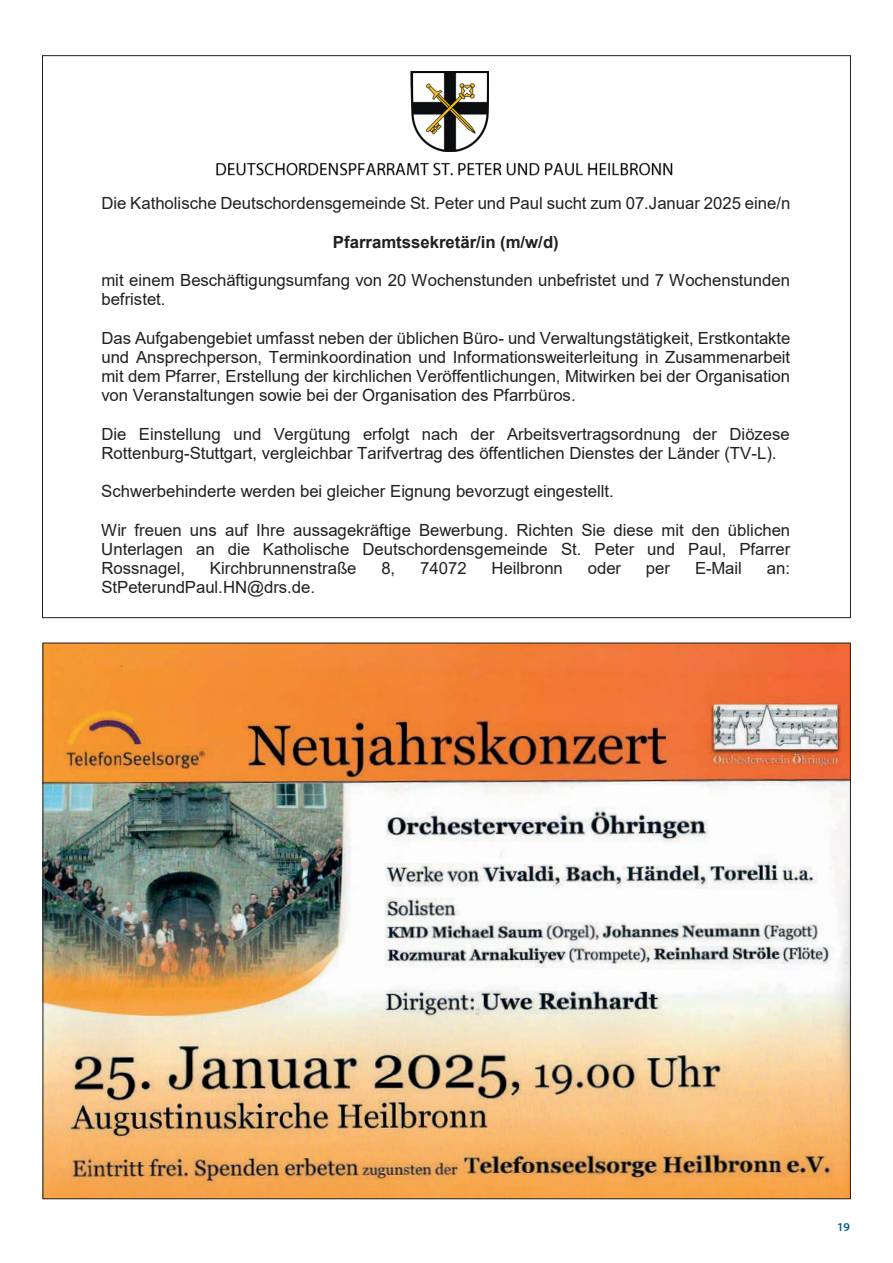
<style>
.page{position:relative;width:893px;height:1263px;background:#fff}
.page>*{position:absolute;margin:0;border:0;box-sizing:border-box;transform-origin:0 0}
.t1{font:16.8px/19.2px "Arial";color:#231f20}
.t2{font:700 16.8px "Arial";color:#231f20}
.t3{font:600 12px "Myriad Pro";color:#005e90}
</style>
<div class="page">
<img style="left:216px;top:162px;width:457px;height:14px">
<img style="left:411px;top:71px;width:78px;height:80px">
<img style="left:45px;top:645px;width:804px;height:552px">
<p class="t1" style="left:101px;top:194px;width:690px">Die Katholische Deutschordensgemeinde St. Peter und Paul sucht zum 07.Januar 2025 eine/n</p>
<p class="t2" style="left:333px;top:232px;width:227px">Pfarramtssekretär/in (m/w/d)</p>
<p class="t1" style="left:101px;top:270px;width:690px">mit einem Beschäftigungsumfang von 20 Wochenstunden unbefristet und 7 Wochenstunden befristet.</p>
<p class="t1" style="left:101px;top:328px;width:691px;text-align:justify">Das Aufgabengebiet umfasst neben der üblichen Büro- und Verwaltungstätigkeit, Erstkontakte und Ansprechperson, Terminkoordination und Informationsweiterleitung in Zusammenarbeit mit dem Pfarrer, Erstellung der kirchlichen Veröffentlichungen, Mitwirken bei der Organisation von Veranstaltungen sowie bei der Organisation des Pfarrbüros.</p>
<p class="t1" style="left:101px;top:424px;width:690px">Die Einstellung und Vergütung erfolgt nach der Arbeitsvertragsordnung der Diözese<br>Rottenburg-Stuttgart, vergleichbar Tarifvertrag des öffentlichen Dienstes der Länder (TV-L).</p>
<p class="t1" style="left:101px;top:482px;width:514px">Schwerbehinderte werden bei gleicher Eignung bevorzugt eingestellt.</p>
<p class="t1" style="left:101px;top:520px;width:691px;text-align:justify">Wir freuen uns auf Ihre aussagekräftige Bewerbung. Richten Sie diese mit den üblichen Unterlagen an die Katholische Deutschordensgemeinde St. Peter und Paul, Pfarrer Rossnagel,</p>
<p class="t1" style="left:210px;top:559px;width:148px">Kirchbrunnenstraße</p>
<p class="t1" style="left:381px;top:559px;width:15px">8,</p>
<p class="t1" style="left:420px;top:559px;width:48px">74072</p>
<p class="t1" style="left:491px;top:559px;width:73px">Heilbronn</p>
<p class="t1" style="left:588px;top:559px;width:35px">oder</p>
<p class="t1" style="left:646px;top:559px;width:26px">per</p>
<p class="t1" style="left:695px;top:559px;width:48px">E-Mail</p>
<p class="t1" style="left:767px;top:559px;width:25px">an:</p>
<p class="t1" style="left:101px;top:578px;width:215px">StPeterundPaul.HN@drs.de.</p>
<p class="t3" style="left:837px;top:1219px;width:14px">19</p>
</div>
